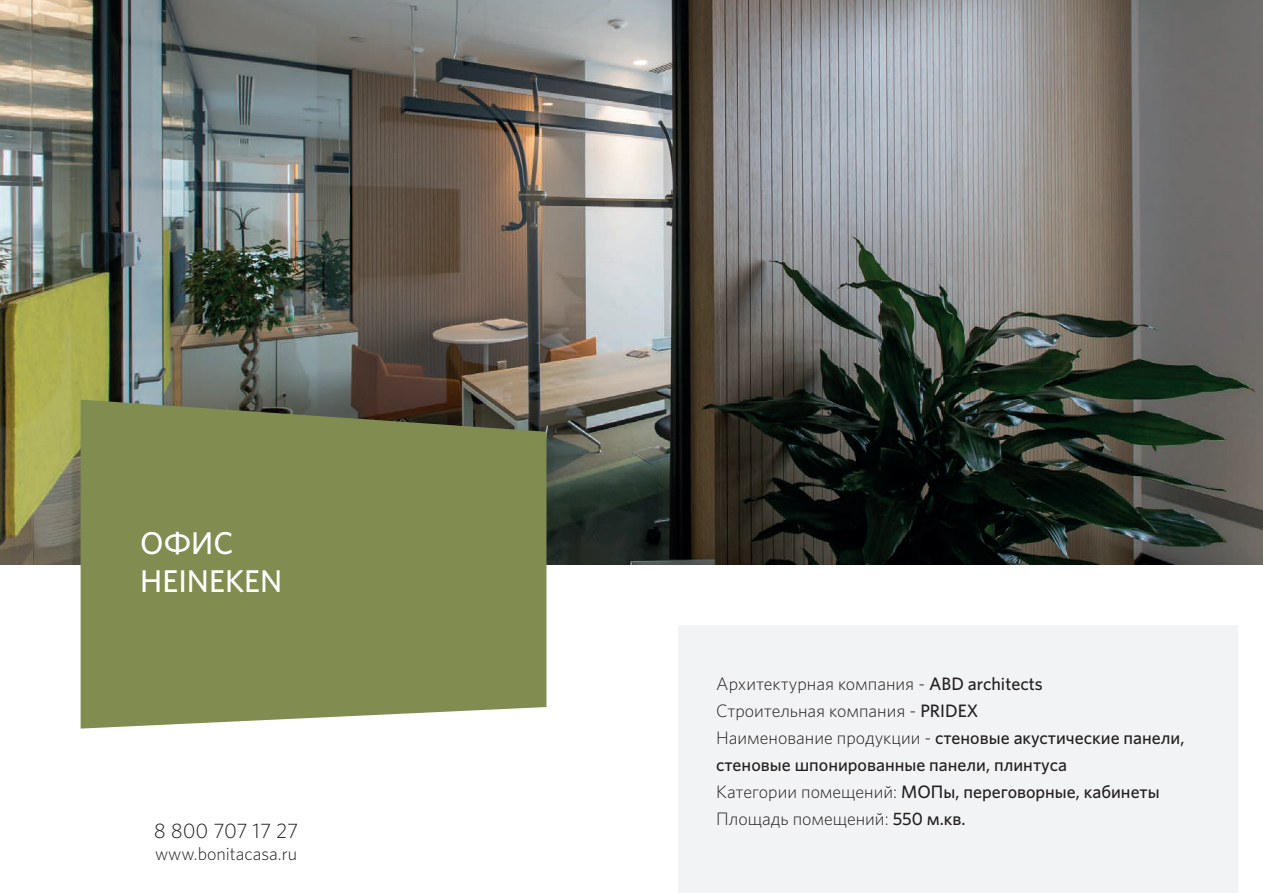
<style>
.page{position:relative;width:1263px;height:893px;background:#fff}
.page>*{position:absolute;margin:0;border:0;box-sizing:border-box;transform-origin:0 0}
.t1{font:500 31.5px/37.8px "Whitney";color:#fff}
.t2{font:300 21px "Whitney";letter-spacing:-.005em;color:#231f20}
.t3{font:500 18px/27px "Whitney";color:#231f20}
.t4{font:300 18px "Whitney";color:#231f20}
.s1{font-weight:300}
</style>
<div class="page">
<div style="left:677px;top:625px;width:560px;height:268px;background:#f2f3f4"></div>
<img style="left:0;top:0;width:1263px;height:564px">
<svg style="left:81px;top:400px;width:465px;height:329px;background:#818c55"></svg>
<h1 class="t1" style="left:140px;top:524px;width:144px">ОФИС<br>HEINEKEN</h1>
<p class="t2" style="left:154px;top:817px;width:146px">8 800 707 17 27</p>
<p class="t4" style="left:155px;top:841px;width:144px">www.bonitacasa.ru</p>
<p class="t3" style="left:716px;top:670px;width:470px"><span class="s1">Архитектурная компания -</span> ABD architects<br><span class="s1">Строительная компания -</span> PRIDEX<br><span class="s1">Наименование продукции -</span> стеновые акустические панели, стеновые шпонированные панели, плинтуса<br><span class="s1">Категории помещений:</span> МОПы, переговорные, кабинеты <span class="s1">Площадь помещений:</span> 550 м.кв.</p>
</div>
